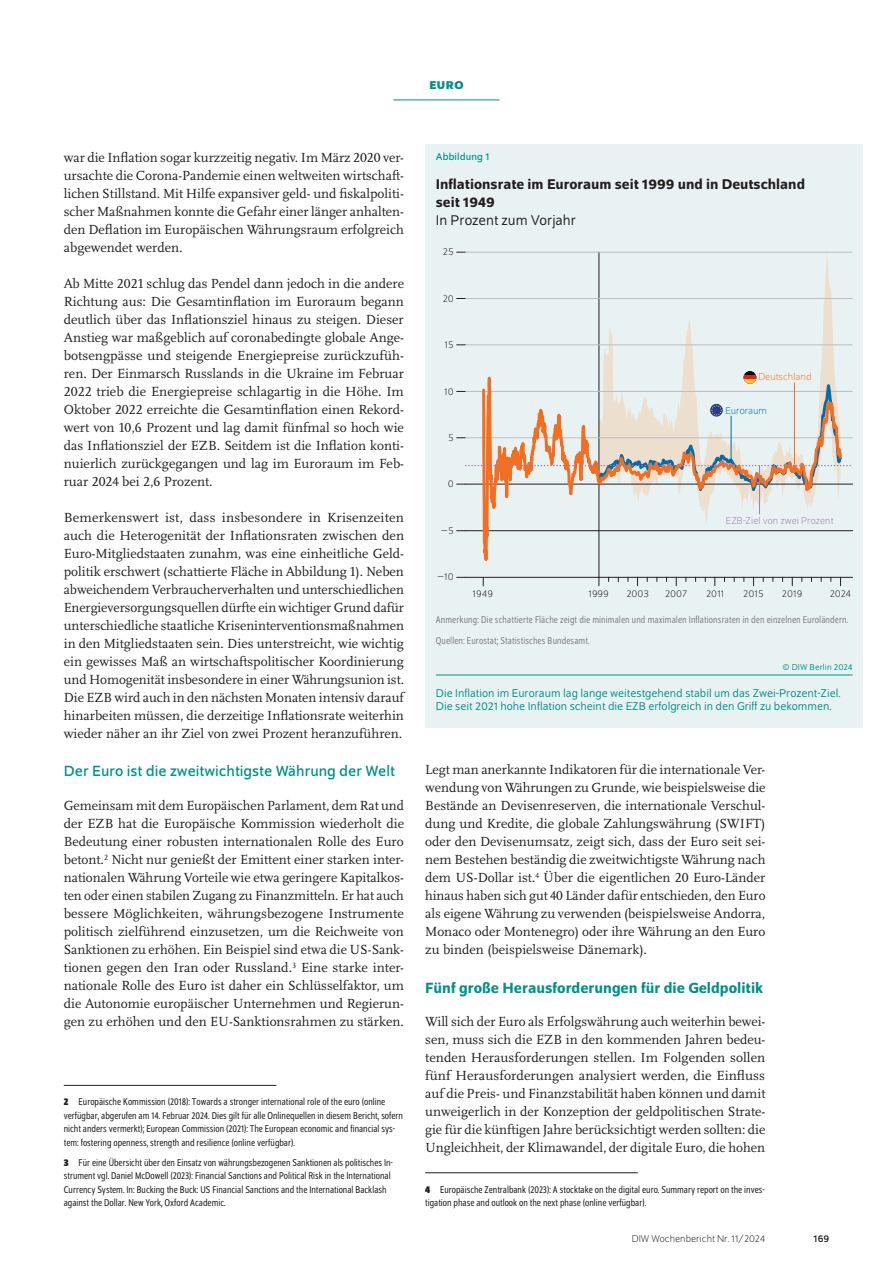
<style>
.page{position:relative;width:893px;height:1263px;background:#fff}
.page>*{position:absolute;margin:0;border:0;box-sizing:border-box;transform-origin:0 0}
.t1{font:500 15.75px "Schumpeter";color:#009188}
.t2{font:15.75px "Schumpeter";color:#009188}
.t3{font:500 15px/18px "Schumpeter";color:#231f20}
.t4{font:15px "Schumpeter Blond";color:#231f20}
.t5{font:13.8px/18px "Scala Pro";color:#231f20;text-align:justify}
.t6{font:12px/13.5px "Schumpeter Blond";color:#009188}
.t7{font:700 12px "Schumpeter";color:#009188}
.t8{font:semi-condensed 10.5px/13.5px "Schumpeter Blond";color:#231f20}
.t9{font:semi-condensed 10.5px/21.3px "Schumpeter Blond";letter-spacing:.01em;color:#808285}
.t10{font:300 10.5px "Schumpeter";color:#231f20}
.t11{font:300 10.5px "Schumpeter";color:#9d7db8}
.t12{font:300 10.5px "Schumpeter";color:#f36e21}
.t13{font:10.5px "Schumpeter";letter-spacing:.01em;color:#009188}
.t14{font:300 10.5px "Schumpeter";color:#006dad}
.t15{font:10.5px "Schumpeter";color:#231f20}
.t16{font:9px "Schumpeter Blond";letter-spacing:.01em;color:#009188}
.s1{font-family:"Schumpeter";font-weight:700}
</style>
<div class="page">
<hr style="left:393px;top:100px;width:107px;height:1px;background:#009188">
<hr style="left:64px;top:1085px;width:212px;height:1px;background:#231f20">
<hr style="left:425px;top:1172px;width:213px;height:1px;background:#231f20">
<div style="left:425px;top:144px;width:438px;height:583px;background:#e9f2f2"></div>
<svg style="left:599px;top:251px;width:241px;height:29px"></svg>
<hr style="left:599px;top:252px;width:1px;height:325px;background:#231f20">
<hr style="left:465px;top:252px;width:388px;height:1px;background:#bcbdc0">
<svg style="left:457px;top:280px;width:396px;height:448px"></svg>
<hr style="left:759px;top:465px;width:1px;height:49px;background:#9d7db8">
<hr style="left:436px;top:675px;width:417px;height:1px;background:#009188">
<p class="t7" style="left:429px;top:79px;width:36px">EURO</p>
<p class="t5" style="left:64px;top:148px;width:342px">war die Inflation sogar kurzzeitig negativ. Im März 2020 ver&shy;ursachte die Corona-Pandemie einen weltweiten wirtschaft&shy;lichen Stillstand. Mit Hilfe expansiver geld- und fiskalpoliti&shy;scher Maßnahmen konnte die Gefahr einer länger anhalten&shy;den Deflation im Europäischen Währungsraum erfolgreich abgewendet werden.</p>
<p class="t5" style="left:64px;top:274px;width:342px">Ab Mitte 2021 schlug das Pendel dann jedoch in die andere Richtung aus: Die Gesamtinflation im Euroraum begann deutlich über das Inflationsziel hinaus zu steigen. Dieser Anstieg war maßgeblich auf coronabedingte globale Ange&shy;botsengpässe und steigende Energiepreise zurückzufüh&shy;ren. Der Einmarsch Russlands in die Ukraine im Februar 2022 trieb die Energiepreise schlagartig in die Höhe. Im Oktober 2022 erreichte die Gesamtinflation einen Rekord&shy;wert von 10,6 Prozent und lag damit fünfmal so hoch wie das Inflationsziel der EZB. Seitdem ist die Inflation konti&shy;nuierlich zurückgegangen und lag im Euroraum im Feb&shy;ruar 2024 bei 2,6 Prozent.</p>
<p class="t5" style="left:64px;top:508px;width:342px">Bemerkenswert ist, dass insbesondere in Krisenzeiten auch die Heterogenität der Inflationsraten zwischen den Euro-Mitgliedstaaten zunahm, was eine einheitliche Geld&shy;politik erschwert (schattierte Fläche in Abbildung 1). Neben abweichendem Verbraucherverhalten und unterschiedlichen Energieversorgungsquellen dürfte ein wichtiger Grund dafür unterschiedliche staatliche Kriseninterventionsmaßnahmen in den Mitgliedstaaten sein. Dies unterstreicht, wie wichtig ein gewisses Maß an wirtschaftspolitischer Koordinierung und Homogenität insbesondere in einer Währungsunion ist.<br>Die EZB wird auch in den nächsten Monaten intensiv darauf hinarbeiten müssen, die derzeitige Inflationsrate weiterhin wieder näher an ihr Ziel von zwei Prozent heranzuführen.</p>
<p class="t2" style="left:64px;top:763px;width:333px">Der Euro ist die zweitwichtigste Währung der Welt</p>
<p class="t5" style="left:64px;top:796px;width:342px">Gemeinsam mit dem Europäischen Parlament, dem Rat und der EZB hat die Europäische Kommission wiederholt die Bedeutung einer robusten internationalen Rolle des Euro betont.<sup>2</sup> Nicht nur genießt der Emittent einer starken inter&shy;nationalen Währung Vorteile wie etwa geringere Kapitalkos&shy;ten oder einen stabilen Zugang zu Finanzmitteln. Er hat auch bessere Möglichkeiten, währungsbezogene Instrumente politisch zielführend einzusetzen, um die Reichweite von Sanktionen zu erhöhen. Ein Beispiel sind etwa die US-Sank&shy;tionen gegen den Iran oder Russland.<sup>3</sup> Eine starke inter&shy;nationale Rolle des Euro ist daher ein Schlüsselfaktor, um die Autonomie europäischer Unternehmen und Regierun&shy;gen zu erhöhen und den EU-Sanktionsrahmen zu stärken.</p>
<p class="t8" style="left:64px;top:1095px;width:341px"><span class="s1">2</span> Europäische Kommission (2018): Towards a stronger international role of the euro (online verfügbar, abgerufen am 14. Februar 2024. Dies gilt für alle Onlinequellen in diesem Bericht, sofern nicht anders vermerkt); European Commission (2021): The European economic and financial sys&shy;tem: fostering openness, strength and resilience (online verfügbar).</p>
<p class="t8" style="left:64px;top:1156px;width:330px"><span class="s1">3</span> Für eine Übersicht über den Einsatz von währungsbezogenen Sanktionen als politisches In&shy;strument vgl. Daniel McDowell (2023): Financial Sanctions and Political Risk in the International Currency System. In: Bucking the Buck: US Financial Sanctions and the International Backlash against the Dollar. New York, Oxford Academic.</p>
<p class="t13" style="left:436px;top:151px;width:55px">Abbildung 1</p>
<p class="t3" style="left:436px;top:175px;width:371px">Inflationsrate im Euroraum seit 1999 und in Deutschland seit 1949</p>
<p class="t4" style="left:436px;top:212px;width:142px">In Prozent zum Vorjahr</p>
<p class="t10" style="left:443px;top:247px;width:12px">25</p>
<p class="t10" style="left:443px;top:293px;width:13px">20</p>
<p class="t10" style="left:445px;top:340px;width:11px">15</p>
<p class="t10" style="left:444px;top:386px;width:11px">10</p>
<p class="t10" style="left:448px;top:433px;width:7px">5</p>
<p class="t10" style="left:448px;top:479px;width:7px">0</p>
<p class="t10" style="left:441px;top:525px;width:14px">−5</p>
<p class="t10" style="left:437px;top:572px;width:18px">−10</p>
<p class="t12" style="left:758px;top:372px;width:55px">Deutschland</p>
<p class="t14" style="left:725px;top:405px;width:43px">Euroraum</p>
<p class="t11" style="left:726px;top:516px;width:109px">EZB-Ziel von zwei Prozent</p>
<p class="t10" style="left:473px;top:588px;width:22px">1949</p>
<p class="t10" style="left:588px;top:588px;width:22px">1999</p>
<p class="t10" style="left:626px;top:588px;width:24px">2003</p>
<p class="t10" style="left:665px;top:588px;width:24px">2007</p>
<p class="t10" style="left:706px;top:588px;width:20px">2011</p>
<p class="t10" style="left:743px;top:588px;width:22px">2015</p>
<p class="t10" style="left:782px;top:588px;width:22px">2019</p>
<p class="t10" style="left:830px;top:588px;width:23px">2024</p>
<p class="t9" style="left:436px;top:609px;width:414px">Anmerkung: Die schattierte Fläche zeigt die minimalen und maximalen Inflationsraten in den einzelnen Euroländern.<br>Quellen: Eurostat; Statistisches Bundesamt.</p>
<p class="t16" style="left:782px;top:663px;width:72px">© DIW Berlin 2024</p>
<p class="t6" style="left:436px;top:686px;width:406px">Die Inflation im Euroraum lag lange weitestgehend stabil um das Zwei-Prozent-Ziel.<br>Die seit 2021 hohe Inflation scheint die EZB erfolgreich in den Griff zu bekommen.</p>
<p class="t5" style="left:425px;top:760px;width:342px">Legt man anerkannte Indikatoren für die internationale Ver&shy;wendung von Währungen zu Grunde, wie beispielsweise die Bestände an Devisenreserven, die internationale Verschul&shy;dung und Kredite, die globale Zahlungswährung (SWIFT) oder den Devisenumsatz, zeigt sich, dass der Euro seit sei&shy;nem Bestehen beständig die zweitwichtigste Währung nach dem US-Dollar ist.<sup>4</sup> Über die eigentlichen 20 Euro-Länder hinaus haben sich gut 40 Länder dafür entschieden, den Euro als eigene Währung zu verwenden (beispielsweise Andorra, Monaco oder Montenegro) oder ihre Währung an den Euro zu binden (beispielsweise Dänemark).</p>
<p class="t1" style="left:425px;top:980px;width:340px">Fünf große Herausforderungen für die Geldpolitik</p>
<p class="t5" style="left:425px;top:1012px;width:342px">Will sich der Euro als Erfolgswährung auch weiterhin bewei&shy;sen, muss sich die EZB in den kommenden Jahren bedeu&shy;tenden Herausforderungen stellen. Im Folgenden sollen fünf Herausforderungen analysiert werden, die Einfluss auf die Preis- und Finanzstabilität haben können und damit unweigerlich in der Konzeption der geldpolitischen Strate&shy;gie für die künftigen Jahre berücksichtigt werden sollten: die Ungleichheit, der Klimawandel, der digitale Euro, die hohen</p>
<p class="t8" style="left:425px;top:1183px;width:341px"><span class="s1">4</span> Europäische Zentralbank (2023): A stocktake on the digital euro. Summary report on the inves&shy;tigation phase and outlook on the next phase (online verfügbar).</p>
<p class="t10" style="left:632px;top:1234px;width:135px">DIW Wochenbericht Nr. 11/2024</p>
<p class="t15" style="left:813px;top:1233px;width:17px">169</p>
</div>
